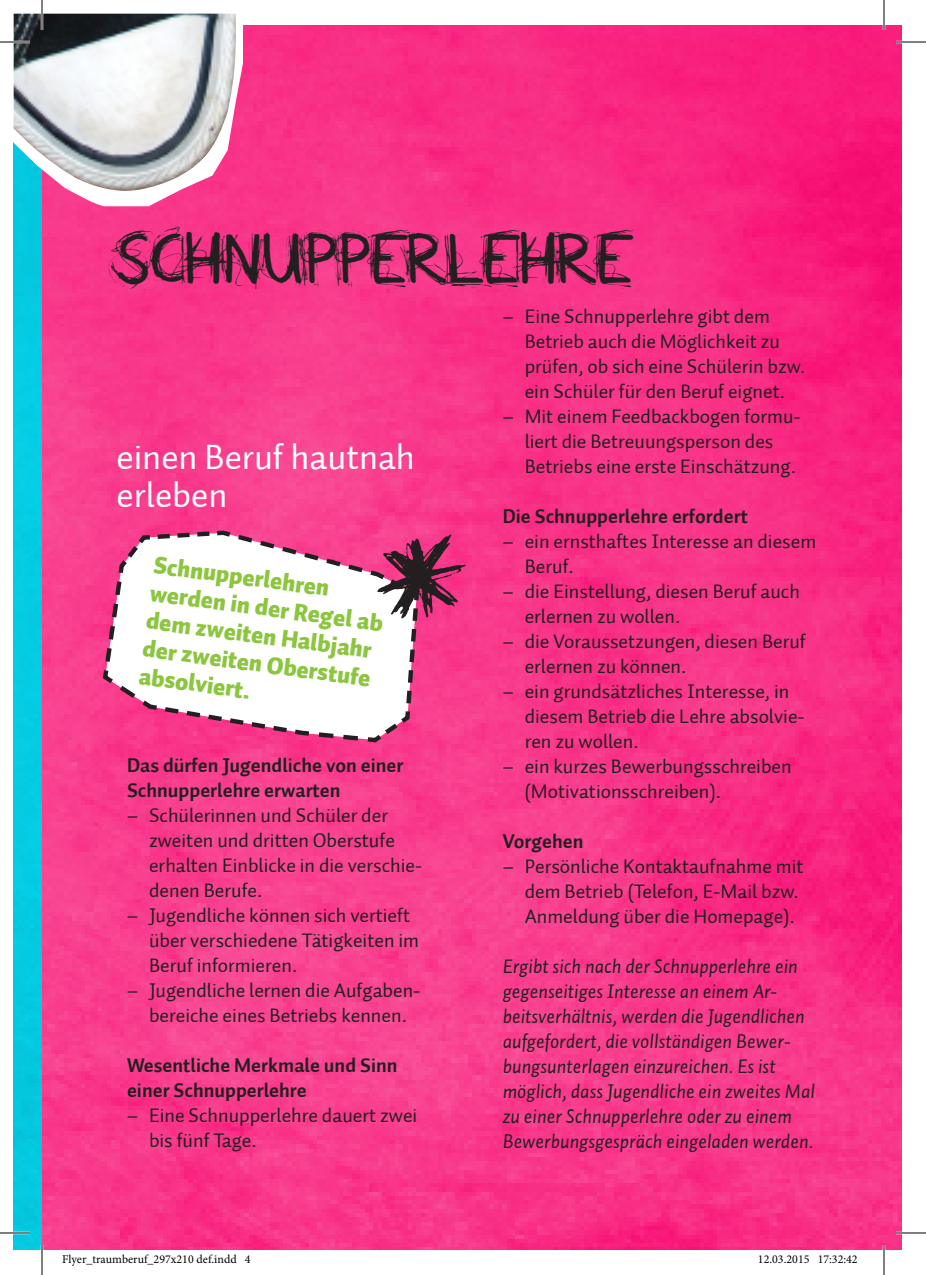
<style>
.page{position:relative;width:926px;height:1275px;background:#fff}
.page>*{position:absolute;margin:0;border:0;box-sizing:border-box;transform-origin:0 0}
.t1{font:46px "All Over Again";color:#231f20}
.t2{font:36px/38px "Auto 1";color:#fff}
.t3{font:900 24px/28px "Auto 1";color:#8bc63e}
.t4{font:20px/25px "Auto 1";color:#231f20}
.t5{font:italic 20px/25px "Auto 1";color:#231f20}
.t6{font:700 20px/25px "Auto 1";color:#231f20}
.t7{font:12px "Minion Pro";color:#000}
</style>
<div class="page">
<div style="left:14px;top:206px;width:28px;height:1044px;background:#04cbe2"></div>
<img style="left:42px;top:25px;width:859px;height:1225px">
<svg style="left:14px;top:25px;width:229px;height:181px"></svg>
<img style="left:14px;top:14px;width:223px;height:177px">
<hr style="left:0;top:41px;width:30px;height:2px;background:#fff">
<hr style="left:896px;top:41px;width:30px;height:2px;background:#fff">
<hr style="left:0;top:1231px;width:30px;height:3px;background:#fff">
<hr style="left:896px;top:1231px;width:30px;height:3px;background:#fff">
<hr style="left:41px;top:0;width:2px;height:30px;background:#fff">
<hr style="left:41px;top:1245px;width:2px;height:30px;background:#fff">
<hr style="left:883px;top:0;width:2px;height:30px;background:#fff">
<hr style="left:883px;top:1245px;width:2px;height:30px;background:#fff">
<hr style="left:0;top:42px;width:30px;height:1px;background:#000">
<hr style="left:896px;top:42px;width:30px;height:1px;background:#000">
<hr style="left:0;top:1232px;width:30px;height:1px;background:#000">
<hr style="left:896px;top:1232px;width:30px;height:1px;background:#000">
<hr style="left:42px;top:0;width:1px;height:30px;background:#000">
<hr style="left:42px;top:1245px;width:1px;height:30px;background:#000">
<hr style="left:884px;top:0;width:1px;height:30px;background:#000">
<hr style="left:884px;top:1245px;width:1px;height:30px;background:#000">
<svg style="left:102px;top:529px;width:373px;height:214px"></svg>
<h1 class="t1" style="left:116px;top:239px;width:519px">SCHNUPP ERLEHRE</h1>
<h2 class="t2" style="left:116px;top:438px;width:300px">einen Beruf hautnah erleben</h2>
<p class="t3" style="left:154px;top:552px;width:237px;rotate:7deg">Schnupperlehren werden in der Regel ab dem zweiten Halbjahr der zweiten Oberstufe absolviert.</p>
<p class="t6" style="left:127px;top:753px;width:278px">Das dürfen Jugendliche von einer<br>Schnupperlehre erwarten</p>
<p class="t4" style="left:149px;top:803px;width:275px;text-indent:-22px">– Schülerinnen und Schüler der zweiten und dritten Oberstufe erhalten Einblicke in die verschie&shy;denen Berufe.</p>
<p class="t4" style="left:149px;top:903px;width:272px;text-indent:-22px">– Jugendliche können sich vertieft über verschiedene Tätigkeiten im<br>Beruf informieren.</p>
<p class="t4" style="left:127px;top:978px;width:295px;text-align:center">– Jugendliche lernen die Aufgaben&shy;bereiche eines Betriebs kennen.</p>
<p class="t6" style="left:127px;top:1053px;width:272px">Wesentliche Merkmale und Sinn einer Schnupperlehre</p>
<p class="t4" style="left:149px;top:1103px;width:270px;text-indent:-22px">– Eine Schnupperlehre dauert zwei bis fünf Tage.</p>
<p class="t4" style="left:525px;top:304px;width:282px;text-indent:-22px">– Eine Schnupperlehre gibt dem<br>Betrieb auch die Möglichkeit zu prüfen, ob sich eine Schülerin bzw. ein Schüler für den Beruf eignet.</p>
<p class="t4" style="left:525px;top:404px;width:278px;text-indent:-22px">– Mit einem Feedbackbogen formu&shy;liert die Betreuungsperson des<br>Betriebs eine erste Einschätzung.</p>
<p class="t6" style="left:503px;top:504px;width:247px">Die Schnupperlehre erfordert</p>
<p class="t4" style="left:525px;top:529px;width:293px;text-indent:-22px">– ein ernsthaftes Interesse an diesem<br>Beruf.</p>
<p class="t4" style="left:525px;top:579px;width:277px;text-indent:-22px">– die Einstellung, diesen Beruf auch erlernen zu wollen.</p>
<p class="t4" style="left:525px;top:629px;width:283px;text-indent:-22px">– die Voraussetzungen, diesen Beruf erlernen zu können.</p>
<p class="t4" style="left:525px;top:679px;width:281px;text-indent:-22px">– ein grundsätzliches Interesse, in diesem Betrieb die Lehre absolvie&shy;ren zu wollen.</p>
<p class="t4" style="left:525px;top:754px;width:269px;text-indent:-22px">– ein kurzes Bewerbungsschreiben (Motivationsschreiben).</p>
<p class="t6" style="left:503px;top:829px;width:82px">Vorgehen</p>
<p class="t4" style="left:525px;top:854px;width:280px;text-indent:-22px">– Persönliche Kontaktaufnahme mit dem Betrieb (Telefon, E-Mail bzw.<br>Anmeldung über die Homepage).</p>
<p class="t5" style="left:503px;top:953px;width:314px">Ergibt sich nach der Schnupperlehre ein gegenseitiges Interesse an einem Ar&shy;beitsverhältnis, werden die Jugendlichen aufgefordert, die vollständigen Bewer&shy;bungsunterlagen einzureichen. Es ist möglich, dass Jugendliche ein zweites Mal zu einer Schnupperlehre oder zu einem Bewerbungsgespräch eingeladen werden.</p>
<p class="t7" style="left:62px;top:1251px;width:190px">Flyer_traumberuf_297x210 def.indd 4</p>
<p class="t7" style="left:758px;top:1251px;width:101px">12.03.2015 17:32:42</p>
</div>
